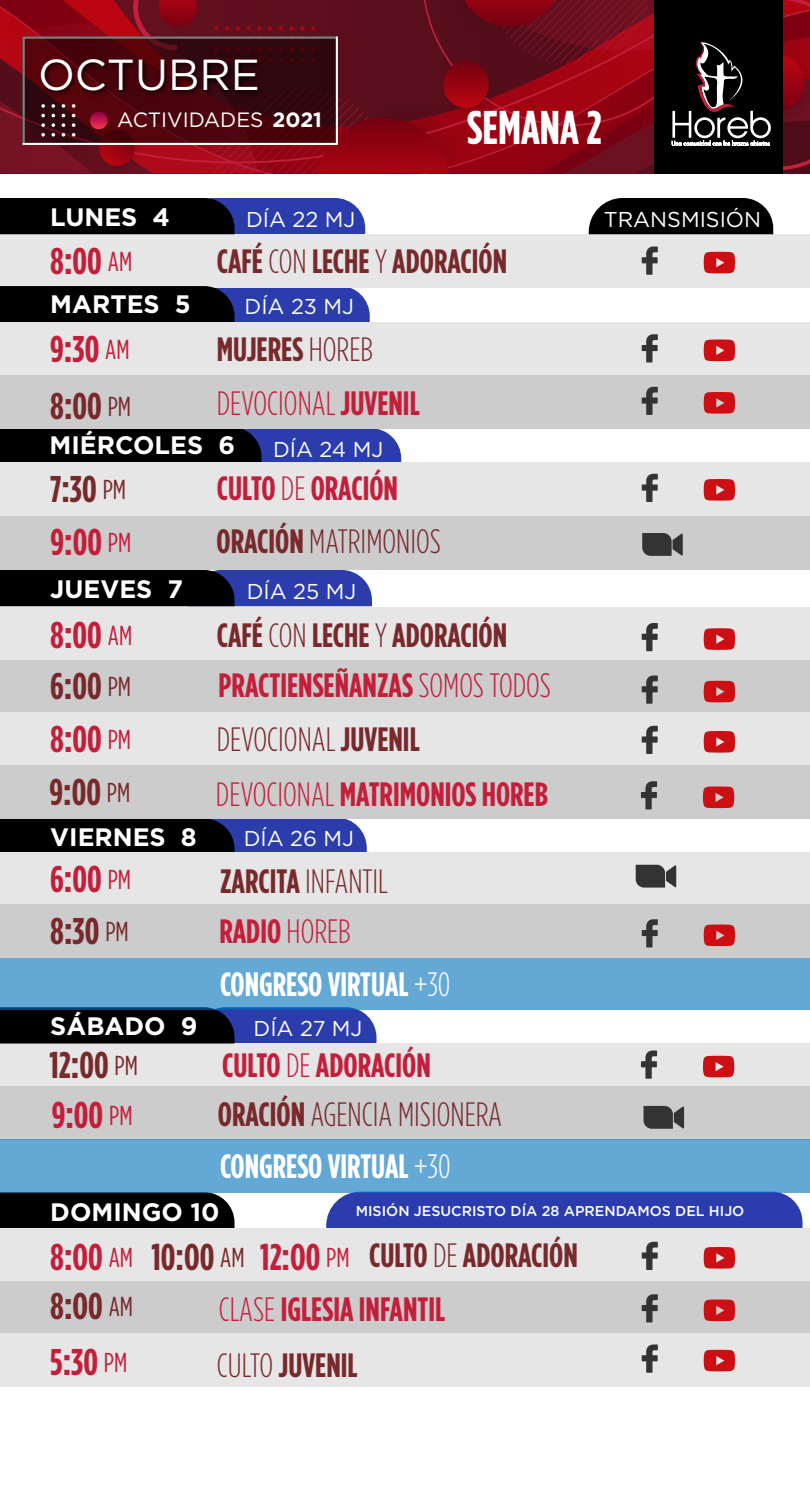
<style>
.page{position:relative;width:810px;height:1497px;background:#fff}
.page>*{position:absolute;margin:0;border:0;box-sizing:border-box;transform-origin:0 0}
.t1{font:700 47.25px "Gotham Condensed";color:#fff}
.t2{font:43.42px "Gotham";color:#fff}
.t3{font:700 37.2px/56.7px "Gotham Condensed";color:#c31f3b}
.t4{font:700 37.2px "Gotham Condensed";color:#78292c}
.t5{font:700 33.75px "Gotham Condensed";color:#c31f3b}
.t6{font:300 33.75px "Gotham Condensed";color:#78292c}
.t7{font:700 33.75px "Gotham Condensed";color:#78292c}
.t8{font:700 33.75px "Gotham Condensed";color:#fff}
.t9{font:300 33.75px/54.4px "Gotham Condensed";color:#c31f3b}
.t10{font:700 25.2px "Gotham";color:#fff}
.t11{font:21.52px "Gotham";color:#fff}
.t12{font:20.7px "Gotham";color:#fff}
.t13{font:500 14.25px "Gotham";color:#fff}
.s1{font-weight:700}
.s2{font-weight:400;font-size:27.38px}
.s3{font-weight:300}
.s4{color:#78292c}
.s5{font-weight:400;font-size:27.38px;color:#78292c}
.s6{font-weight:700;color:#78292c}
.s7{color:#c31f3b}
.s8{font-weight:400;font-size:27.38px;color:#c31f3b}
</style>
<div class="page">
<div style="left:0;top:1043px;width:810px;height:43px;background:#e6e6e6"></div>
<div style="left:0;top:235px;width:810px;height:53px;background:#e6e6e6"></div>
<div style="left:0;top:1193px;width:235px;height:35px;background:#000"></div>
<svg style="left:0;top:198px;width:365px;height:36px;background:#131941"></svg>
<svg style="left:589px;top:198px;width:184px;height:36px;background:#101010"></svg>
<svg style="left:0;top:286px;width:370px;height:36px;background:#171d44"></svg>
<svg style="left:0;top:819px;width:367px;height:34px;background:#191f46"></svg>
<svg style="left:0;top:1009px;width:376px;height:35px;background:#161e48"></svg>
<svg style="left:0;top:429px;width:401px;height:34px;background:#181e43"></svg>
<div style="left:0;top:463px;width:810px;height:53px;background:#e6e6e6"></div>
<div style="left:0;top:323px;width:810px;height:53px;background:#e6e6e6"></div>
<div style="left:0;top:375px;width:810px;height:54px;background:#ccc"></div>
<div style="left:0;top:607px;width:810px;height:53px;background:#e6e6e6"></div>
<div style="left:0;top:660px;width:810px;height:53px;background:#ccc"></div>
<div style="left:0;top:713px;width:810px;height:53px;background:#e6e6e6"></div>
<div style="left:0;top:1228px;width:810px;height:54px;background:#e6e6e6"></div>
<div style="left:0;top:1281px;width:810px;height:53px;background:#ccc"></div>
<div style="left:0;top:1334px;width:810px;height:53px;background:#e6e6e6"></div>
<div style="left:0;top:853px;width:810px;height:53px;background:#e6e6e6"></div>
<div style="left:0;top:956px;width:810px;height:53px;background:#64a8d5"></div>
<svg style="left:0;top:570px;width:372px;height:36px;background:#131942"></svg>
<div style="left:326px;top:1193px;width:476px;height:35px;background:#2b3dac"></div>
<div style="left:0;top:516px;width:810px;height:53px;background:#ccc"></div>
<svg style="left:642px;top:533px;width:41px;height:23px"></svg>
<svg style="left:641px;top:1051px;width:16px;height:28px"></svg>
<svg style="left:703px;top:1056px;width:32px;height:21px"></svg>
<svg style="left:642px;top:247px;width:16px;height:28px"></svg>
<svg style="left:703px;top:252px;width:32px;height:21px"></svg>
<svg style="left:642px;top:334px;width:16px;height:28px"></svg>
<svg style="left:703px;top:340px;width:32px;height:21px"></svg>
<svg style="left:642px;top:387px;width:16px;height:28px"></svg>
<svg style="left:703px;top:392px;width:32px;height:22px"></svg>
<svg style="left:642px;top:623px;width:16px;height:28px"></svg>
<svg style="left:703px;top:628px;width:32px;height:22px"></svg>
<svg style="left:642px;top:676px;width:16px;height:28px"></svg>
<svg style="left:703px;top:681px;width:32px;height:21px"></svg>
<svg style="left:642px;top:726px;width:16px;height:28px"></svg>
<svg style="left:703px;top:731px;width:32px;height:22px"></svg>
<svg style="left:642px;top:1242px;width:16px;height:28px"></svg>
<svg style="left:703px;top:1247px;width:32px;height:22px"></svg>
<svg style="left:642px;top:1294px;width:16px;height:28px"></svg>
<svg style="left:703px;top:1300px;width:32px;height:21px"></svg>
<svg style="left:642px;top:1345px;width:16px;height:28px"></svg>
<svg style="left:703px;top:1350px;width:32px;height:21px"></svg>
<svg style="left:642px;top:474px;width:16px;height:28px"></svg>
<svg style="left:703px;top:479px;width:32px;height:22px"></svg>
<svg style="left:636px;top:865px;width:40px;height:23px"></svg>
<svg style="left:0;top:0;width:810px;height:174px;background:#640d18"></svg>
<div style="left:0;top:905px;width:810px;height:53px;background:#ccc"></div>
<svg style="left:642px;top:919px;width:16px;height:28px"></svg>
<svg style="left:703px;top:925px;width:32px;height:21px"></svg>
<div style="left:0;top:766px;width:810px;height:53px;background:#ccc"></div>
<svg style="left:641px;top:781px;width:16px;height:28px"></svg>
<svg style="left:703px;top:787px;width:32px;height:21px"></svg>
<div style="left:0;top:1086px;width:810px;height:53px;background:#ccc"></div>
<div style="left:0;top:1139px;width:810px;height:54px;background:#64a8d5"></div>
<svg style="left:644px;top:1106px;width:40px;height:23px"></svg>
<img style="left:33px;top:49px;width:236px;height:61px">
<p class="t2" style="left:38px;top:47px;width:223px">OCTUBRE</p>
<p class="t12" style="left:117px;top:107px;width:206px">ACTIVIDADES <span class="s1">2021</span></p>
<h1 class="t1" style="left:467px;top:101px;width:136px">SEMANA 2</h1>
<p class="t10" style="left:50px;top:203px;width:121px">LUNES 4</p>
<p class="t11" style="left:604px;top:205px;width:159px">TRANSMISIÓN</p>
<p class="t11" style="left:246px;top:205px;width:111px">DÍA 22 MJ</p>
<p class="t3" style="left:50px;top:232px;width:83px">8:00 <span class="s2">AM</span></p>
<p class="t7" style="left:217px;top:243px;width:292px">CAFÉ <span class="s3">CON</span> LECHE <span class="s3">Y</span> ADORACIÓN</p>
<p class="t10" style="left:50px;top:290px;width:142px">MARTES 5</p>
<p class="t11" style="left:245px;top:293px;width:111px">DÍA 23 MJ</p>
<p class="t3" style="left:50px;top:320px;width:82px">9:30 <span class="s2">AM<br></span><span class="s4">8:00</span> <span class="s5">PM</span></p>
<p class="t9" style="left:217px;top:321px;width:205px"><span class="s6">MUJERES</span> <span class="s4">HOREB<br></span>DEVOCIONAL <span class="s1">JUVENIL</span></p>
<p class="t10" style="left:50px;top:430px;width:187px">MIÉRCOLES 6</p>
<p class="t11" style="left:273px;top:435px;width:112px">DÍA 24 MJ</p>
<p class="t4" style="left:50px;top:468px;width:77px">7:30 <span class="s2">PM</span></p>
<p class="t5" style="left:217px;top:469px;width:183px">CULTO <span class="s3">DE</span> ORACIÓN</p>
<p class="t3" style="left:51px;top:513px;width:82px">9:00 <span class="s2">PM</span></p>
<p class="t6" style="left:217px;top:524px;width:226px"><span class="s1">ORACIÓN</span> MATRIMONIOS</p>
<p class="t10" style="left:50px;top:575px;width:134px">JUEVES 7</p>
<p class="t11" style="left:247px;top:577px;width:111px">DÍA 25 MJ</p>
<p class="t3" style="left:50px;top:605px;width:83px">8:00 <span class="s2">AM</span></p>
<p class="t7" style="left:217px;top:616px;width:292px">CAFÉ <span class="s3">CON</span> LECHE <span class="s3">Y</span> ADORACIÓN</p>
<p class="t4" style="left:50px;top:665px;width:82px">6:00 <span class="s2">PM</span></p>
<p class="t3" style="left:50px;top:710px;width:82px">8:00 <span class="s2">PM</span></p>
<p class="t5" style="left:219px;top:666px;width:334px">PRACTIENSEÑANZAS <span class="s3">SOMOS TODOS</span></p>
<p class="t6" style="left:217px;top:721px;width:205px">DEVOCIONAL <span class="s1">JUVENIL</span></p>
<p class="t4" style="left:50px;top:771px;width:82px">9:00 <span class="s2">PM</span></p>
<p class="t5" style="left:216px;top:775px;width:334px"><span class="s3">DEVOCIONAL</span> MATRIMONIOS HOREB</p>
<p class="t10" style="left:50px;top:823px;width:148px">VIERNES 8</p>
<p class="t11" style="left:244px;top:825px;width:112px">DÍA 26 MJ</p>
<p class="t3" style="left:50px;top:850px;width:82px">6:00 <span class="s2">PM</span></p>
<p class="t6" style="left:220px;top:864px;width:169px"><span class="s1">ZARCITA</span> INFANTIL</p>
<p class="t4" style="left:50px;top:910px;width:80px">8:30 <span class="s2">PM</span></p>
<p class="t5" style="left:219px;top:912px;width:133px">RADIO <span class="s3">HOREB</span></p>
<p class="t8" style="left:220px;top:965px;width:232px">CONGRESO VIRTUAL <span class="s3">+30</span></p>
<p class="t10" style="left:50px;top:1011px;width:149px">SÁBADO 9</p>
<p class="t11" style="left:254px;top:1014px;width:110px">DÍA 27 MJ</p>
<p class="t4" style="left:50px;top:1044px;width:90px">12:00 <span class="s2">PM</span></p>
<p class="t5" style="left:222px;top:1046px;width:210px">CULTO <span class="s3">DE</span> ADORACIÓN</p>
<p class="t3" style="left:52px;top:1086px;width:82px">9:00 <span class="s2">PM</span></p>
<p class="t6" style="left:218px;top:1096px;width:286px"><span class="s1">ORACIÓN</span> AGENCIA MISIONERA</p>
<p class="t8" style="left:220px;top:1147px;width:232px">CONGRESO VIRTUAL <span class="s3">+30</span></p>
<p class="t10" style="left:50px;top:1197px;width:171px">DOMINGO 10</p>
<p class="t13" style="left:356px;top:1202px;width:390px">MISIÓN JESUCRISTO DÍA 28 APRENDAMOS DEL HIJO</p>
<p class="t7" style="left:369px;top:1236px;width:210px">CULTO <span class="s3">DE</span> ADORACIÓN</p>
<p class="t3" style="left:50px;top:1231px;width:84px;line-height:49.5px">8:O0 <span class="s2">AM<br></span><span class="s4">8:O0</span> <span class="s5">AM</span></p>
<p class="t4" style="left:152px;top:1236px;width:200px">10:O0 <span class="s2">AM</span> <span class="s7">12:O0</span> <span class="s8">PM</span></p>
<p class="t3" style="left:50px;top:1333px;width:78px">5:30 <span class="s2">PM</span></p>
<p class="t5" style="left:219px;top:1290px;width:228px"><span class="s3">CLASE</span> IGLESIA INFANTIL</p>
<p class="t7" style="left:217px;top:1346px;width:142px"><span class="s3">CULTO</span> JUVENIL</p>
</div>
